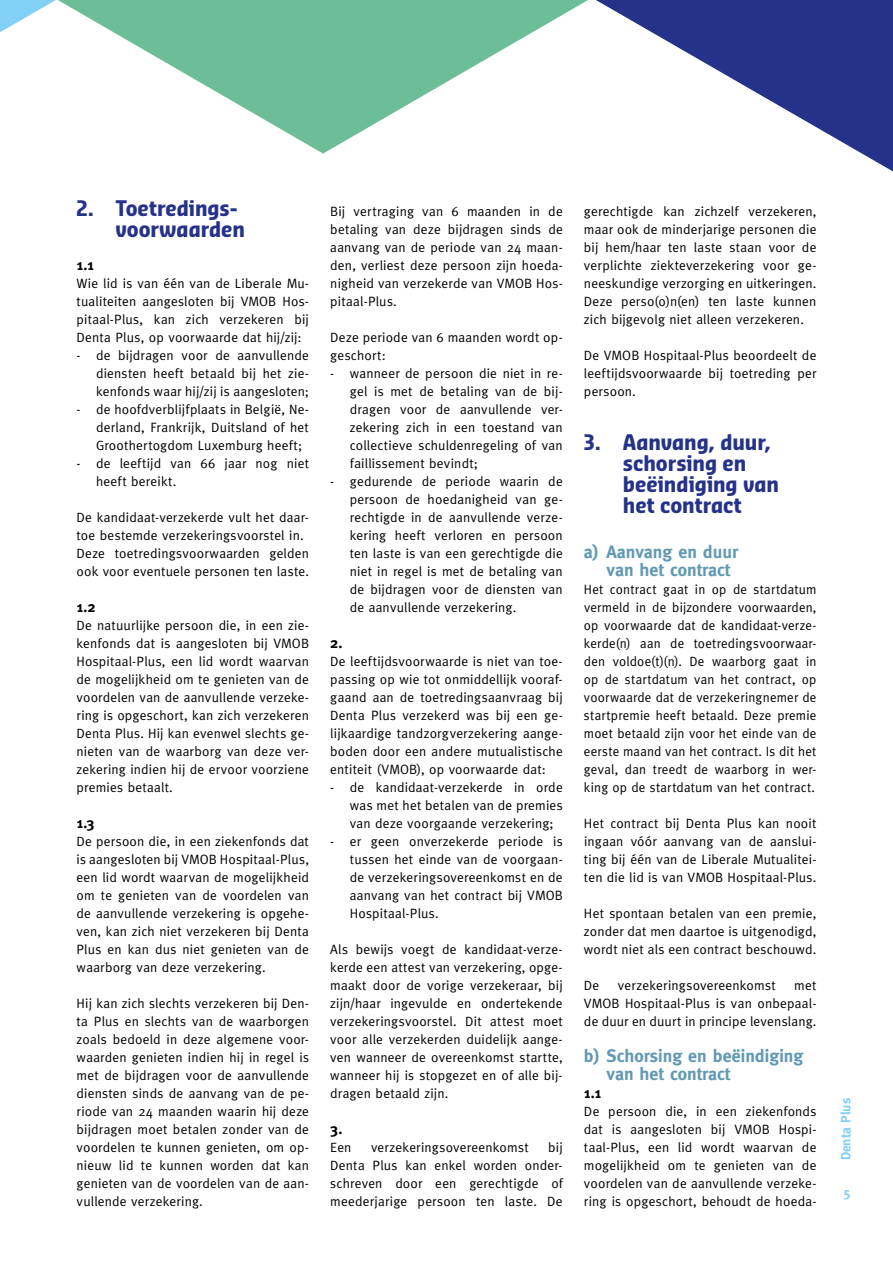
<style>
.page{position:relative;width:893px;height:1263px;background:#fff}
.page>*{position:absolute;margin:0;border:0;box-sizing:border-box;transform-origin:0 0}
.t1{font:700 21px/21px "Sansa Con Pro";letter-spacing:-.005em;color:#25328a}
.t2{font:700 18px/18px "Meta";color:#6099b3}
.t3{font:700 15px "Meta";color:#000}
.t4{font:13.5px/18px "Meta";letter-spacing:.015em;color:#000;text-align:justify}
.t5{font:700 13.5px "Meta";color:#82d0f5}
</style>
<div class="page">
<svg style="left:120px;top:0;width:453px;height:154px;fill:#6cbe98"></svg>
<svg style="left:0;top:0;width:120px;height:36px"></svg>
<svg style="left:573px;top:0;width:320px;height:172px"></svg>
<h1 class="t1" style="left:116px;top:198px;width:131px;text-indent:-39px">2. Toetredings&shy;voorwaarden</h1>
<p class="t3" style="left:77px;top:256px;width:19px">1.1</p>
<p class="t4" style="left:77px;top:274px;width:234px">Wie lid is van één van de Liberale Mu&shy;tualiteiten aangesloten bij VMOB Hos&shy;pitaal-Plus, kan zich verzekeren bij Denta Plus, op voorwaarde dat hij/zij:</p>
<p class="t4" style="left:96px;top:346px;width:214px;text-indent:-19px">- de bijdragen voor de aanvullende diensten heeft betaald bij het zie&shy;kenfonds waar hij/zij is aangesloten;</p>
<p class="t4" style="left:96px;top:400px;width:214px;text-indent:-20px">- de hoofdverblijfplaats in België, Ne&shy;derland, Frankrijk, Duitsland of het Groothertogdom Luxemburg heeft;</p>
<p class="t4" style="left:96px;top:454px;width:214px;text-indent:-20px">- de leeftijd van 66 jaar nog niet heeft bereikt.</p>
<p class="t4" style="left:77px;top:508px;width:234px;text-align:left">De kandidaat-verzekerde vult het daar&shy;toe bestemde verzekeringsvoorstel in.<br>Deze toetredingsvoorwaarden gelden ook voor eventuele personen ten laste.</p>
<p class="t3" style="left:77px;top:598px;width:21px">1.2</p>
<p class="t4" style="left:77px;top:616px;width:234px">De natuurlijke persoon die, in een zie&shy;kenfonds dat is aangesloten bij VMOB Hospitaal-Plus, een lid wordt waarvan de mogelijkheid om te genieten van de voordelen van de aanvullende verzeke&shy;ring is opgeschort, kan zich verzekeren Denta Plus. Hij kan evenwel slechts ge&shy;nieten van de waarborg van deze ver&shy;zekering indien hij de ervoor voorziene premies betaalt.</p>
<p class="t3" style="left:77px;top:814px;width:20px">1.3</p>
<p class="t4" style="left:77px;top:832px;width:234px">De persoon die, in een ziekenfonds dat is aangesloten bij VMOB Hospitaal-Plus, een lid wordt waarvan de mogelijkheid om te genieten van de voordelen van de aanvullende verzekering is opgehe&shy;ven, kan zich niet verzekeren bij Denta Plus en kan dus niet genieten van de waarborg van deze verzekering.</p>
<p class="t4" style="left:77px;top:994px;width:234px">Hij kan zich slechts verzekeren bij Den&shy;ta Plus en slechts van de waarborgen zoals bedoeld in deze algemene voor&shy;waarden genieten indien hij in regel is met de bijdragen voor de aanvullende diensten sinds de aanvang van de pe&shy;riode van 24 maanden waarin hij deze bijdragen moet betalen zonder van de voordelen te kunnen genieten, om op&shy;nieuw lid te kunnen worden dat kan genieten van de voordelen van de aan&shy;vullende verzekering.</p>
<p class="t4" style="left:330px;top:202px;width:234px">Bij vertraging van 6 maanden in de betaling van deze bijdragen sinds de aanvang van de periode van 24 maan&shy;den, verliest deze persoon zijn hoeda&shy;nigheid van verzekerde van VMOB Hos&shy;pitaal-Plus.</p>
<p class="t4" style="left:330px;top:328px;width:234px">Deze periode van 6 maanden wordt op&shy;geschort:</p>
<p class="t4" style="left:350px;top:364px;width:214px;text-indent:-20px">- wanneer de persoon die niet in re&shy;gel is met de betaling van de bij&shy;dragen voor de aanvullende ver&shy;zekering zich in een toestand van collectieve schuldenregeling of van faillissement bevindt;</p>
<p class="t4" style="left:350px;top:472px;width:214px;text-indent:-19px">- gedurende de periode waarin de persoon de hoedanigheid van ge&shy;rechtigde in de aanvullende verze&shy;kering heeft verloren en persoon ten laste is van een gerechtigde die niet in regel is met de betaling van de bijdragen voor de diensten van de aanvullende verzekering.</p>
<p class="t3" style="left:330px;top:634px;width:14px">2.</p>
<p class="t4" style="left:330px;top:652px;width:234px">De leeftijdsvoorwaarde is niet van toe&shy;passing op wie tot onmiddellijk vooraf&shy;gaand aan de toetredingsaanvraag bij Denta Plus verzekerd was bij een ge&shy;lijkaardige tandzorgverzekering aange&shy;boden door een andere mutualistische entiteit (VMOB), op voorwaarde dat:</p>
<p class="t4" style="left:350px;top:778px;width:214px;text-indent:-19px">- de kandidaat-verzekerde in orde was met het betalen van de premies van deze voorgaande verzekering;</p>
<p class="t4" style="left:350px;top:832px;width:214px;text-indent:-19px">- er geen onverzekerde periode is tussen het einde van de voorgaan&shy;de verzekeringsovereenkomst en de aanvang van het contract bij VMOB Hospitaal-Plus.</p>
<p class="t4" style="left:330px;top:940px;width:234px">Als bewijs voegt de kandidaat-verze&shy;kerde een attest van verzekering, opge&shy;maakt door de vorige verzekeraar, bij zijn/haar ingevulde en ondertekende verzekeringsvoorstel. Dit attest moet voor alle verzekerden duidelijk aange&shy;ven wanneer de overeenkomst startte, wanneer hij is stopgezet en of alle bij&shy;dragen betaald zijn.</p>
<p class="t3" style="left:330px;top:1120px;width:14px">3.</p>
<p class="t4" style="left:330px;top:1138px;width:23px">Een</p>
<p class="t4" style="left:371px;top:1138px;width:159px">verzekeringsovereenkomst</p>
<p class="t4" style="left:330px;top:1138px;width:234px;text-indent:218px">bij Denta Plus kan enkel worden onder&shy;schreven door een gerechtigde of meederjarige persoon ten laste. De</p>
<p class="t4" style="left:584px;top:202px;width:234px">gerechtigde kan zichzelf verzekeren, maar ook de minderjarige personen die bij hem/haar ten laste staan voor de verplichte ziekteverzekering voor ge&shy;neeskundige verzorging en uitkeringen.<br>Deze perso(o)n(en) ten laste kunnen zich bijgevolg niet alleen verzekeren.</p>
<p class="t4" style="left:584px;top:346px;width:234px">De VMOB Hospitaal-Plus beoordeelt de leeftijdsvoorwaarde bij toetreding per persoon.</p>
<h1 class="t1" style="left:623px;top:432px;width:157px;text-indent:-39px">3. Aanvang, duur, schorsing en beëindiging van het contract</h1>
<h2 class="t2" style="left:606px;top:543px;width:133px;text-indent:-22px">a) Aanvang en duur van het contract</h2>
<p class="t4" style="left:584px;top:580px;width:234px">Het contract gaat in op de startdatum vermeld in de bijzondere voorwaarden, op voorwaarde dat de kandidaat-verze&shy;kerde(n) aan de toetredingsvoorwaar&shy;den voldoe(t)(n). De waarborg gaat in op de startdatum van het contract, op voorwaarde dat de verzekeringnemer de startpremie heeft betaald. Deze premie moet betaald zijn voor het einde van de eerste maand van het contract. Is dit het geval, dan treedt de waarborg in wer&shy;king op de startdatum van het contract.</p>
<p class="t4" style="left:584px;top:814px;width:234px">Het contract bij Denta Plus kan nooit ingaan vóór aanvang van de aanslui&shy;ting bij één van de Liberale Mutualitei&shy;ten die lid is van VMOB Hospitaal-Plus.</p>
<p class="t4" style="left:584px;top:904px;width:234px">Het spontaan betalen van een premie, zonder dat men daartoe is uitgenodigd, wordt niet als een contract beschouwd.</p>
<p class="t4" style="left:584px;top:976px;width:17px">De</p>
<p class="t4" style="left:618px;top:976px;width:159px">verzekeringsovereenkomst</p>
<p class="t4" style="left:584px;top:976px;width:234px;text-indent:210px">met VMOB Hospitaal-Plus is van onbepaal&shy;de duur en duurt in principe levenslang.</p>
<h2 class="t2" style="left:606px;top:1047px;width:198px;text-indent:-22px">b) Schorsing en -beëindiging van het contract</h2>
<p class="t3" style="left:584px;top:1084px;width:19px">1.1</p>
<p class="t4" style="left:584px;top:1102px;width:234px">De persoon die, in een ziekenfonds dat is aangesloten bij VMOB Hospi&shy;taal-Plus, een lid wordt waarvan de mogelijkheid om te genieten van de voordelen van de aanvullende verzeke&shy;ring is opgeschort, behoudt de hoeda-</p>
<p class="t5" style="left:838px;top:1160px;width:64px;rotate:-90deg">Denta Plus</p>
<p class="t5" style="left:843px;top:1184px;width:9px">5</p>
</div>
